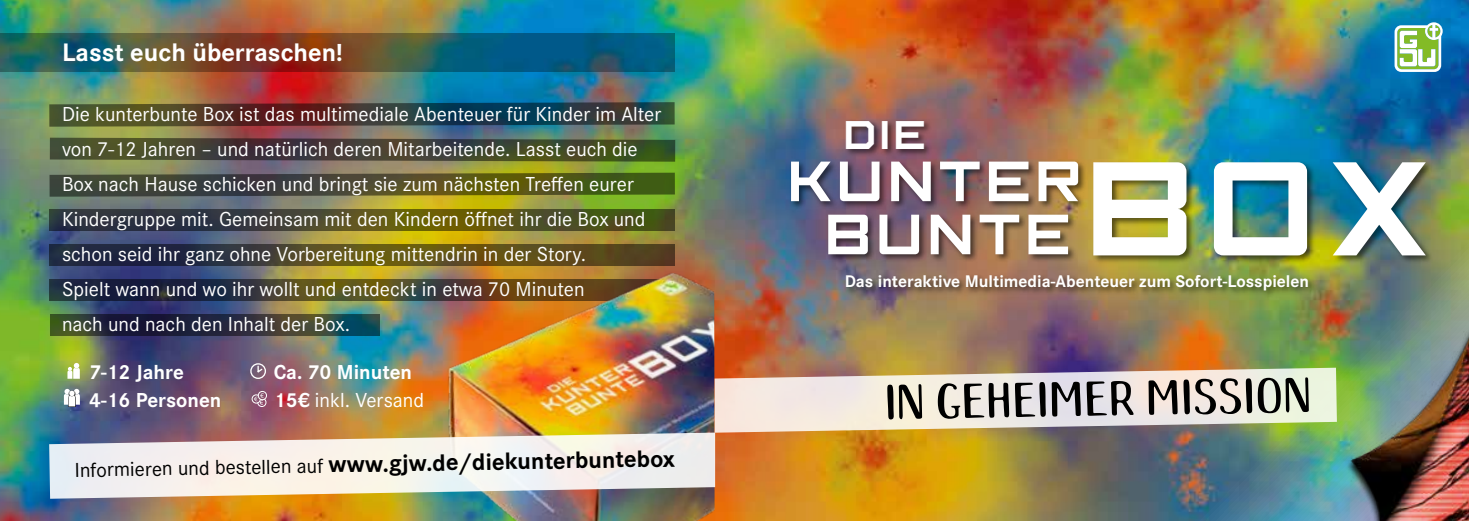
<style>
.page{position:relative;width:1469px;height:521px;background:#fff}
.page>*{position:absolute;margin:0;border:0;box-sizing:border-box;transform-origin:0 0}
.t1{font:140px "Gothic Two One";color:#fff}
.t2{font:59.5px/53px "Gothic Two One";letter-spacing:-.07em;color:#fff;text-align:center}
.t3{font:42px "Gothic Two One";color:#fff}
.t4{font:700 26.25px "Corporate S";color:#fff}
.t5{font:700 24.5px "Corporate S";color:#000}
.t6{font:21px/35px "Corporate S";color:#fff}
.t7{font:700 21px/28px "Corporate S";color:#fff}
.t8{font:700 17.5px "Corporate S";color:#fff}
.s1{font-weight:400}
.s2{font-weight:400;font-size:21px}
</style>
<div class="page">
<img style="left:0;top:0;width:714px;height:521px">
<img style="left:714px;top:0;width:754px;height:521px">
<img style="left:49px;top:102px;width:625px;height:25px">
<svg style="left:0;top:33px;width:675px;height:38px;background:#3b5352"></svg>
<svg style="left:50px;top:314px;width:329px;height:22px;background:#29343a"></svg>
<svg style="left:50px;top:279px;width:384px;height:22px;background:#363933"></svg>
<svg style="left:50px;top:244px;width:384px;height:22px;background:#3e3d30"></svg>
<svg style="left:50px;top:209px;width:625px;height:22px;background:#484828"></svg>
<svg style="left:50px;top:173px;width:625px;height:24px;background:#4e532d"></svg>
<svg style="left:50px;top:138px;width:625px;height:24px;background:#494b34"></svg>
<img style="left:434px;top:236px;width:280px;height:285px">
<img style="left:977px;top:321px;width:491px;height:200px">
<img style="left:1380px;top:335px;width:88px;height:186px">
<img style="left:714px;top:368px;width:622px;height:65px">
<svg style="left:1394px;top:22px;width:48px;height:50px"></svg>
<div style="left:844px;top:273px;width:472px;height:26px;background:#000;opacity:.58"></div>
<svg style="left:887px;top:377px;width:421px;height:42px;background:#a8a49f"></svg>
<div style="left:789px;top:119px;width:644px;height:145px;background:#000;opacity:.57"></div>
<div style="left:250px;top:363px;width:16px;height:16px;border:1px solid #fff;border-radius:50%"></div>
<svg style="left:256px;top:365px;width:7px;height:9px"></svg>
<svg style="left:67px;top:363px;width:13px;height:16px"></svg>
<svg style="left:64px;top:389px;width:16px;height:17px"></svg>
<div style="left:258px;top:391px;width:9px;height:9px;border:1px solid #fff;border-radius:50%"></div>
<svg style="left:251px;top:393px;width:16px;height:14px"></svg>
<svg style="left:49px;top:432px;width:666px;height:67px;background:#e0d9d1"></svg>
<p class="t4" style="left:62px;top:34px;width:282px">Lasst euch überraschen!</p>
<p class="t6" style="left:62px;top:96px;width:601px">Die kunterbunte Box ist das multimediale Abenteuer für Kinder im Alter von 7-12 Jahren – und natürlich deren Mitarbeitende. Lasst euch die Box nach Hause schicken und bringt sie zum nächsten Treffen eurer Kindergruppe mit. Gemeinsam mit den Kindern öffnet ihr die Box und schon seid ihr ganz ohne Vorbereitung mittendrin in der Story.<br>Spielt wann und wo ihr wollt und entdeckt in etwa 70 Minuten<br>nach und nach den Inhalt der Box.</p>
<p class="t7" style="left:89px;top:357px;width:134px">7-12 Jahre<br>4-16 Personen</p>
<p class="t7" style="left:274px;top:357px;width:152px">Ca. 70 Minuten<br>15€ <span class="s1">inkl. Versand</span></p>
<p class="t5" style="left:74px;top:452px;width:602px;rotate:-1deg"><span class="s2">Informieren und bestellen auf</span> www.gjw.de/diekunterbuntebox</p>
<h3 class="t3" style="left:840px;top:113px;width:89px">DIE</h3>
<h2 class="t2" style="left:783px;top:153px;width:304px">KUNTER<br>BUNTE</h2>
<h1 class="t1" style="left:1074px;top:134px;width:369px">BOX</h1>
<p class="t8" style="left:844px;top:269px;width:466px">Das interaktive Multimedia-Abenteuer zum Sofort-Losspielen</p>
</div>
